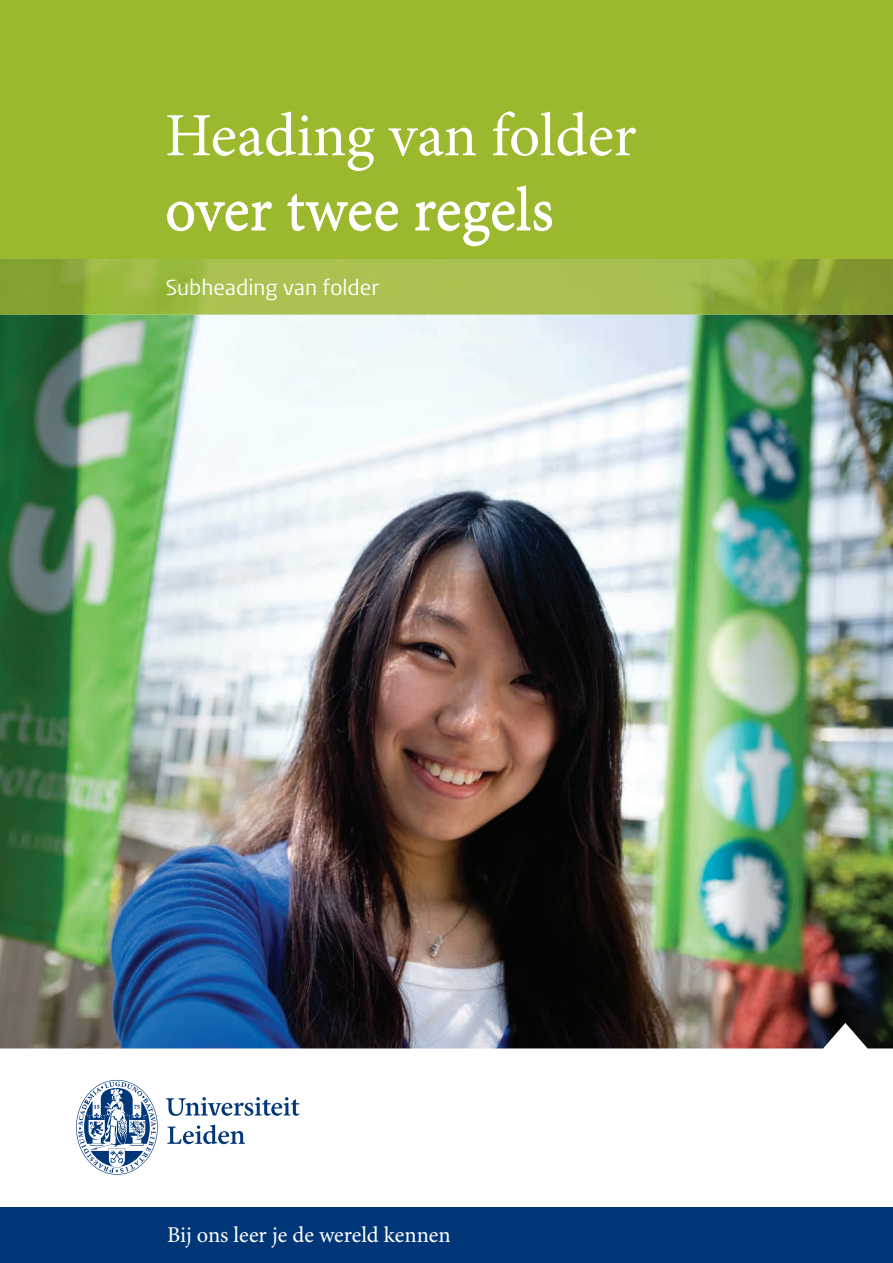
<style>
.page{position:relative;width:893px;height:1263px;background:#fff}
.page>*{position:absolute;margin:0;border:0;box-sizing:border-box;transform-origin:0 0}
.t1{font:61.5px/73.8px "Minion Pro";color:#fff}
.t2{font:22.5px "Vestula";color:#fff}
.t3{font:22.5px "Minion Pro";color:#fff}
</style>
<div class="page">
<img style="left:0;top:315px;width:893px;height:733px">
<img style="left:0;top:259px;width:893px;height:56px">
<img style="left:169px;top:277px;width:151px;height:17px">
<div style="left:0;top:0;width:893px;height:259px;background:#9bb92e"></div>
<div style="left:0;top:1207px;width:893px;height:56px;background:#013778"></div>
<svg style="left:166px;top:1097px;width:134px;height:47px"></svg>
<svg style="left:76px;top:1080px;width:82px;height:95px"></svg>
<h1 class="t1" style="left:165px;top:101px;width:473px">Heading van folder over twee regels</h1>
<p class="t2" style="left:166px;top:272px;width:156px">Bachelor of Arts</p>
<p class="t2" style="left:165px;top:274px;width:215px">Sub ading van folder</p>
<p class="t3" style="left:167px;top:1221px;width:285px">Bij ons leer je de wereld kennen</p>
</div>
